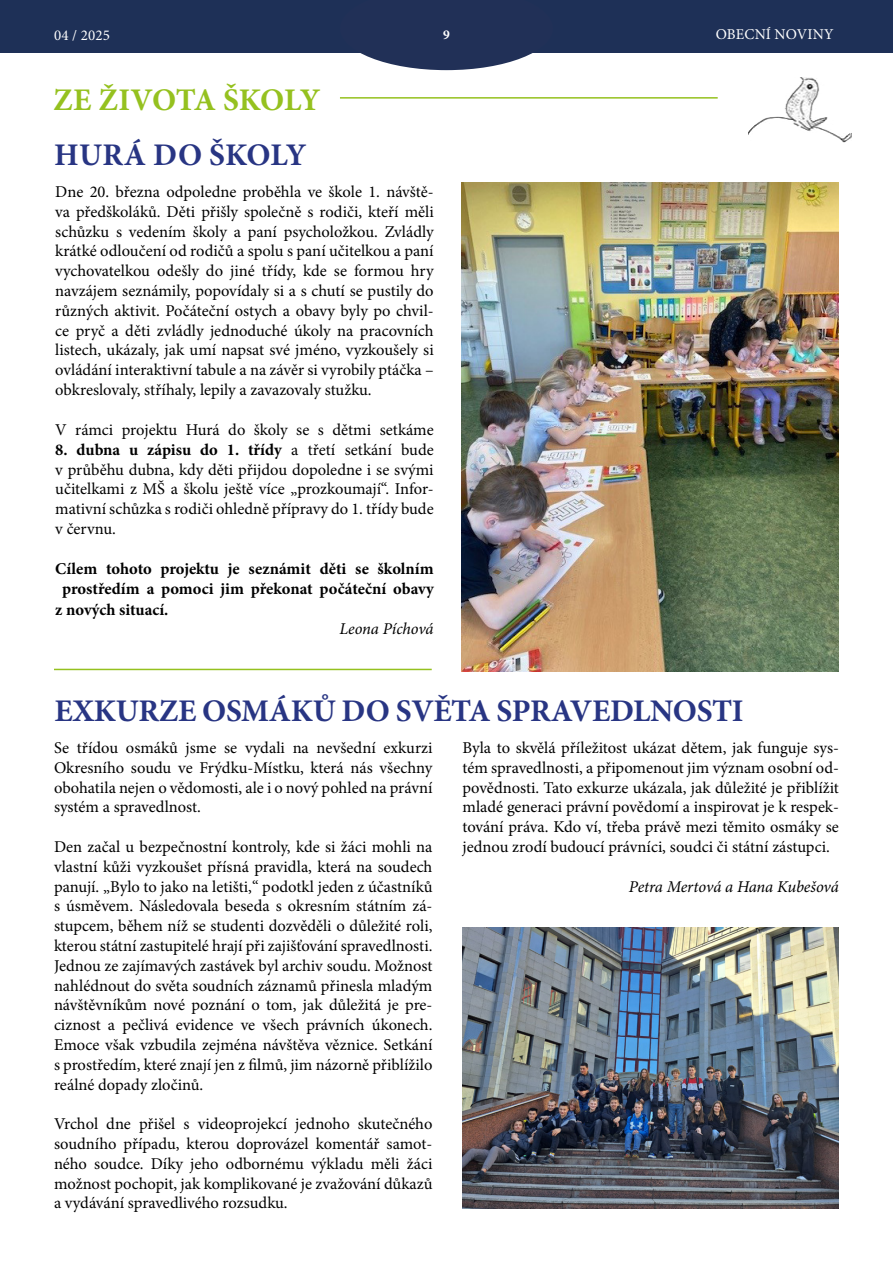
<style>
.page{position:relative;width:893px;height:1263px;background:#fff}
.page>*{position:absolute;margin:0;border:0;box-sizing:border-box;transform-origin:0 0}
.t1{font:700 31.5px "Minion Pro";letter-spacing:-.01em;color:#283583}
.t2{font:700 31.5px "Minion Pro";letter-spacing:-.005em;color:#95c11f}
.t3{font:16.5px/19.8px "Minion Pro";color:#000;text-align:justify}
.t4{font:700 16.5px "Minion Pro";color:#000}
.t5{font:italic 16.5px "Minion Pro";letter-spacing:-.005em;color:#000}
.t6{font:15px "Minion Pro";letter-spacing:.01em;color:#fff}
.t7{font:700 13.5px "Minion Pro";color:#fff}
.s1{font-weight:700}
</style>
<div class="page">
<div style="left:0;top:0;width:893px;height:52px;background:#1e3057"></div>
<svg style="left:340px;top:52px;width:213px;height:18px"></svg>
<hr style="left:340px;top:97px;width:378px;height:2px;background:#95c11f">
<hr style="left:54px;top:669px;width:378px;height:1px;background:#95c11f">
<img style="left:749px;top:77px;width:102px;height:66px">
<img style="left:461px;top:183px;width:378px;height:489px">
<img style="left:462px;top:927px;width:377px;height:282px">
<p class="t6" style="left:54px;top:25px;width:57px">04 / 2025</p>
<p class="t7" style="left:443px;top:25px;width:8px">9</p>
<p class="t6" style="left:716px;top:25px;width:119px">OBECNÍ NOVINY</p>
<h1 class="t2" style="left:53px;top:78px;width:269px">ZE ŽIVOTA ŠKOLY</h1>
<h1 class="t1" style="left:54px;top:132px;width:254px">HURÁ DO ŠKOLY</h1>
<p class="t3" style="left:55px;top:182px;width:380px">Dne 20. března odpoledne proběhla ve škole 1. návště&shy;va předškoláků. Děti přišly společně s rodiči, kteří měli schůzku s vedením školy a paní psycholožkou. Zvládly krátké odloučení od rodičů a spolu s paní učitelkou a paní vychovatelkou odešly do jiné třídy, kde se formou hry navzájem seznámily, popovídaly si a s chutí se pustily do různých aktivit. Počáteční ostych a obavy byly po chvil&shy;ce pryč a děti zvládly jednoduché úkoly na pracovních listech, ukázaly, jak umí napsat své jméno, vyzkoušely si ovládání interaktivní tabule a na závěr si vyrobily ptáčka – obkreslovaly, stříhaly, lepily a zavazovaly stužku.</p>
<p class="t3" style="left:55px;top:419px;width:380px">V rámci projektu Hurá do školy se s dětmi setkáme</p>
<p class="t3" style="left:55px;top:440px;width:380px"><span class="s1">8. dubna u zápisu do 1. třídy</span> a třetí setkání bude v průběhu dubna, kdy děti přijdou dopoledne i se svými učitelkami z MŠ a školu ještě více „prozkoumají“. Infor&shy;mativní schůzka s rodiči ohledně přípravy do 1. třídy bude v červnu.</p>
<p class="t4" style="left:55px;top:557px;width:380px">Cílem tohoto projektu je seznámit děti se školním</p>
<p class="t4" style="left:62px;top:577px;width:373px">prostředím a pomoci jim překonat počáteční obavy</p>
<p class="t4" style="left:55px;top:598px;width:115px">z nových situací.</p>
<p class="t5" style="left:339px;top:618px;width:96px">Leona Píchová</p>
<h1 class="t1" style="left:54px;top:689px;width:691px">EXKURZE OSMÁKŮ DO SVĚTA SPRAVEDLNOSTI</h1>
<p class="t3" style="left:54px;top:738px;width:380px">Se třídou osmáků jsme se vydali na nevšední exkurzi Okresního soudu ve Frýdku-Místku, která nás všechny obohatila nejen o vědomosti, ale i o nový pohled na právní systém a spravedlnost.</p>
<p class="t3" style="left:54px;top:837px;width:380px">Den začal u bezpečnostní kontroly, kde si žáci mohli na vlastní kůži vyzkoušet přísná pravidla, která na soudech panují. „Bylo to jako na letišti,“ podotkl jeden z účastníků s úsměvem. Následovala beseda s okresním státním zá&shy;stupcem, během níž se studenti dozvěděli o důležité roli, kterou státní zastupitelé hrají při zajišťování spravedlnosti.<br>Jednou ze zajímavých zastávek byl archiv soudu. Možnost nahlédnout do světa soudních záznamů přinesla mladým návštěvníkům nové poznání o tom, jak důležitá je pre&shy;ciznost a pečlivá evidence ve všech právních úkonech.<br>Emoce však vzbudila zejména návštěva věznice. Setkání s prostředím, které znají jen z filmů, jim názorně přiblížilo reálné dopady zločinů.</p>
<p class="t3" style="left:54px;top:1114px;width:380px">Vrchol dne přišel s videoprojekcí jednoho skutečného soudního případu, kterou doprovázel komentář samot&shy;ného soudce. Díky jeho odbornému výkladu měli žáci možnost pochopit, jak komplikované je zvažování důkazů a vydávání spravedlivého rozsudku.</p>
<p class="t3" style="left:462px;top:738px;width:378px">Byla to skvělá příležitost ukázat dětem, jak funguje sys&shy;tém spravedlnosti, a připomenout jim význam osobní od&shy;povědnosti. Tato exkurze ukázala, jak důležité je přiblížit mladé generaci právní povědomí a inspirovat je k respek&shy;tování práva. Kdo ví, třeba právě mezi těmito osmáky se jednou zrodí budoucí právníci, soudci či státní zástupci.</p>
<p class="t5" style="left:629px;top:875px;width:212px">Petra Mertová a Hana Kubešová</p>
</div>
